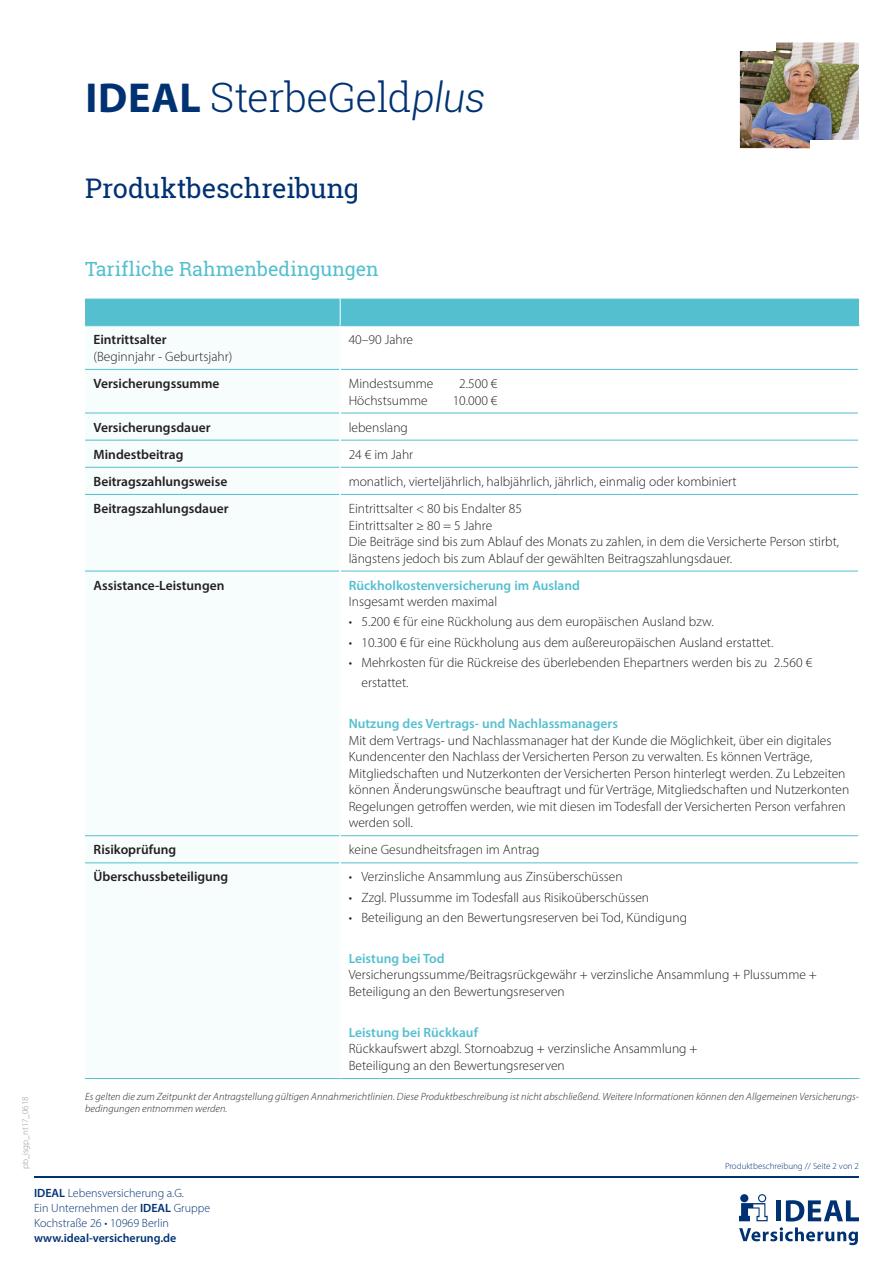
<style>
.page{position:relative;width:893px;height:1263px;background:#fff}
.page>*{position:absolute;margin:0;border:0;box-sizing:border-box;transform-origin:0 0}
.t1{font:300 40.5px "Roboto Slab";letter-spacing:-.01em;color:#003273}
.t2{font:27px "Roboto Slab";letter-spacing:-.01em;color:#003273}
.t3{font:19.5px "Roboto Slab";letter-spacing:-.005em;color:#54bfcf}
.t4{font:300 13.5px/16.5px "Myriad Pro";color:#231f20}
.t5{font:600 13.5px "Myriad Pro";color:#231f20}
.t6{font:600 13.5px "Myriad Pro";color:#54bfcf}
.t7{font:300 12px/15px "Myriad Pro";color:#003273}
.t8{font:600 12px "Myriad Pro";color:#003273}
.t9{font:italic 300 10.5px/12px "Myriad Pro";letter-spacing:.01em;color:#231f20}
.t10{font:300 9px "Myriad Pro";color:#003273}
.t11{font:300 9px "Myriad Pro";letter-spacing:.005em;color:#939598}
.s1{font-family:"Myriad Pro";font-weight:700;font-size:42px}
.s2{font-family:"Roboto";font-style:italic}
.s3{font-weight:600}
</style>
<div class="page">
<img style="left:740px;top:43px;width:119px;height:105px">
<div style="left:810px;top:141px;width:83px;height:21px;background:#fff"></div>
<div style="left:693px;top:30px;width:83px;height:21px;background:#fff"></div>
<svg style="left:739px;top:1194px;width:29px;height:27px"></svg>
<div style="left:776px;top:1200px;width:5px;height:21px;background:#003273"></div>
<svg style="left:786px;top:1200px;width:73px;height:21px"></svg>
<svg style="left:739px;top:1227px;width:119px;height:18px"></svg>
<hr style="left:34px;top:1177px;width:825px;height:1px;background:#003273">
<svg style="left:85px;top:326px;width:254px;height:538px"></svg>
<hr style="left:340px;top:325px;width:520px;height:1px;background:#54bfcf">
<hr style="left:85px;top:369px;width:254px;height:1px;background:#54bfcf">
<hr style="left:341px;top:369px;width:517px;height:1px;background:#54bfcf">
<hr style="left:85px;top:413px;width:254px;height:1px;background:#54bfcf">
<hr style="left:341px;top:413px;width:517px;height:1px;background:#54bfcf">
<hr style="left:85px;top:440px;width:254px;height:1px;background:#54bfcf">
<hr style="left:341px;top:440px;width:517px;height:1px;background:#54bfcf">
<hr style="left:85px;top:467px;width:254px;height:1px;background:#54bfcf">
<hr style="left:341px;top:467px;width:517px;height:1px;background:#54bfcf">
<hr style="left:85px;top:494px;width:254px;height:1px;background:#54bfcf">
<hr style="left:341px;top:494px;width:517px;height:1px;background:#54bfcf">
<hr style="left:85px;top:571px;width:254px;height:1px;background:#54bfcf">
<hr style="left:341px;top:571px;width:517px;height:1px;background:#54bfcf">
<hr style="left:85px;top:835px;width:254px;height:1px;background:#54bfcf">
<hr style="left:341px;top:835px;width:517px;height:1px;background:#54bfcf">
<hr style="left:85px;top:862px;width:254px;height:1px;background:#54bfcf">
<hr style="left:341px;top:862px;width:517px;height:1px;background:#54bfcf">
<hr style="left:85px;top:1078px;width:255px;height:1px;background:#54bfcf">
<hr style="left:340px;top:1078px;width:520px;height:1px;background:#54bfcf">
<div style="left:85px;top:299px;width:774px;height:27px;background:#54bfcf"></div>
<h1 class="t1" style="left:85px;top:70px;width:401px"><span class="s1">IDEAL</span> SterbeGeld<span class="s2">plus</span></h1>
<h2 class="t2" style="left:85px;top:170px;width:276px">Produktbeschreibung</h2>
<h3 class="t3" style="left:85px;top:255px;width:295px">Tarifliche Rahmenbedingungen</h3>
<p class="t11" style="left:20px;top:1169px;width:75px;rotate:-90deg">pb_isgp_nt17_0618</p>
<p class="t5" style="left:94px;top:331px;width:74px">Eintrittsalter</p>
<p class="t4" style="left:94px;top:348px;width:140px">(Beginnjahr - Geburtsjahr)</p>
<p class="t4" style="left:349px;top:331px;width:66px">40–90 Jahre</p>
<p class="t5" style="left:94px;top:375px;width:127px">Versicherungssumme</p>
<p class="t4" style="left:349px;top:375px;width:86px">Mindestsumme</p>
<p class="t4" style="left:459px;top:375px;width:40px">2.500 €</p>
<p class="t4" style="left:349px;top:392px;width:81px">Höchstsumme</p>
<p class="t4" style="left:453px;top:392px;width:46px">10.000 €</p>
<p class="t5" style="left:94px;top:418px;width:118px">Versicherungsdauer</p>
<p class="t4" style="left:349px;top:419px;width:61px">lebenslang</p>
<p class="t5" style="left:94px;top:446px;width:91px">Mindestbeitrag</p>
<p class="t4" style="left:349px;top:446px;width:66px">24 € im Jahr</p>
<p class="t5" style="left:94px;top:473px;width:135px">Beitragszahlungsweise</p>
<p class="t4" style="left:349px;top:473px;width:390px">monatlich, vierteljährlich, halbjährlich, jährlich, einmalig oder kombiniert</p>
<p class="t5" style="left:94px;top:500px;width:136px">Beitragszahlungsdauer</p>
<p class="t4" style="left:349px;top:500px;width:492px">Eintrittsalter &lt; 80 bis Endalter 85<br>Eintrittsalter ≥ 80 = 5 Jahre<br>Die Beiträge sind bis zum Ablauf des Monats zu zahlen, in dem die Versicherte Person stirbt, längstens jedoch bis zum Ablauf der gewählten Beitragszahlungsdauer.</p>
<p class="t5" style="left:94px;top:576px;width:132px">Assistance-Leistungen</p>
<p class="t6" style="left:349px;top:576px;width:233px">Rückholkostenversicherung im Ausland</p>
<p class="t4" style="left:349px;top:593px;width:150px">Insgesamt werden maximal</p>
<p class="t4" style="left:349px;top:613px;width:367px">• 5.200 € für eine Rückholung aus dem europäischen Ausland bzw.</p>
<p class="t4" style="left:349px;top:634px;width:426px">• 10.300 € für eine Rückholung aus dem außereuropäischen Ausland erstattet.</p>
<p class="t4" style="left:361px;top:652px;width:452px;line-height:20.2px;text-indent:-13px">• Mehrkosten für die Rückreise des überlebenden Ehepartners werden bis zu 2.560 € erstattet.</p>
<p class="t6" style="left:349px;top:715px;width:271px">Nutzung des Vertrags- und Nachlassmanagers</p>
<p class="t4" style="left:349px;top:732px;width:502px">Mit dem Vertrags- und Nachlassmanager hat der Kunde die Möglichkeit, über ein digitales Kundencenter den Nachlass der Versicherten Person zu verwalten. Es können Verträge, Mitgliedschaften und Nutzerkonten der Versicherten Person hinterlegt werden. Zu Lebzeiten können Änderungswünsche beauftragt und für Verträge, Mitgliedschaften und Nutzerkonten Regelungen getroffen werden, wie mit diesen im Todesfall der Versicherten Person verfahren werden soll.</p>
<p class="t5" style="left:94px;top:841px;width:84px">Risikoprüfung</p>
<p class="t4" style="left:349px;top:841px;width:192px">keine Gesundheitsfragen im Antrag</p>
<p class="t5" style="left:94px;top:868px;width:136px">Überschussbeteiligung</p>
<p class="t4" style="left:349px;top:868px;width:275px">• Verzinsliche Ansammlung aus Zinsüberschüssen</p>
<p class="t4" style="left:349px;top:889px;width:302px">• Zzgl. Plussumme im Todesfall aus Risikoüberschüssen</p>
<p class="t4" style="left:349px;top:909px;width:340px">• Beteiligung an den Bewertungsreserven bei Tod, Kündigung</p>
<p class="t6" style="left:349px;top:950px;width:97px">Leistung bei Tod</p>
<p class="t4" style="left:349px;top:966px;width:470px">Versicherungssumme/Beitragsrückgewähr + verzinsliche Ansammlung + Plussumme +<br>Beteiligung an den Bewertungsreserven</p>
<p class="t6" style="left:349px;top:1024px;width:131px">Leistung bei Rückkauf</p>
<p class="t4" style="left:349px;top:1040px;width:350px">Rückkaufswert abzgl. Stornoabzug + verzinsliche Ansammlung +<br>Beteiligung an den Bewertungsreserven</p>
<p class="t9" style="left:85px;top:1090px;width:775px">Es gelten die zum Zeitpunkt der Antragstellung gültigen Annahmerichtlinien. Diese Produktbeschreibung ist nicht abschließend. Weitere Informationen können den Allgemeinen Versicherungs&shy;bedingungen entnommen werden.</p>
<p class="t10" style="left:725px;top:1161px;width:135px">Produktbeschreibung // Seite 2 von 2</p>
<p class="t7" style="left:34px;top:1185px;width:178px"><span class="s3">IDEAL</span> Lebensversicherung a.G.<br>Ein Unternehmen der <span class="s3">IDEAL</span> Gruppe<br>Kochstraße 26 • 10969 Berlin</p>
<p class="t8" style="left:34px;top:1230px;width:144px">www.ideal-versicherung.de</p>
</div>
